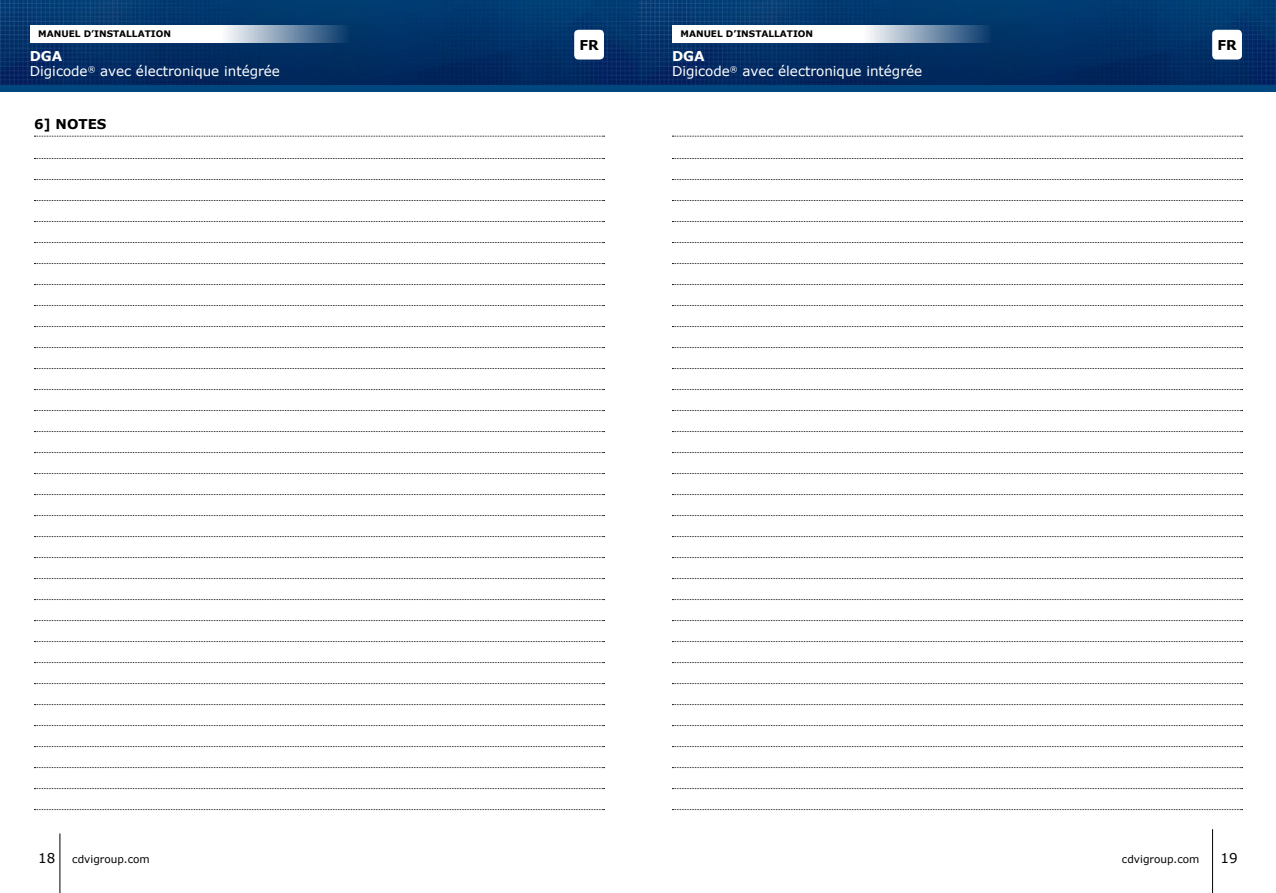
<style>
.page{position:relative;width:1276px;height:893px;background:#fff}
.page>*{position:absolute;margin:0;border:0;box-sizing:border-box;transform-origin:0 0}
.t1{font:13.5px/15px "Verdana";color:#fff}
.t2{font:700 13.5px "Verdana";color:#000}
.t3{font:13.5px "Verdana";color:#000}
.t4{font:10.5px "Verdana";color:#000}
.t5{font:700 9px "Verdana";color:#000}
.s1{font-weight:700}
.s2{font-size:13.5px}
</style>
<div class="page">
<img style="left:0;top:0;width:1276px;height:85px">
<div style="left:0;top:85px;width:638px;height:6px;background:#00467f"></div>
<svg style="left:672px;top:26px;width:319px;height:17px"></svg>
<svg style="left:30px;top:26px;width:319px;height:17px"></svg>
<div style="left:1212px;top:30px;width:30px;height:30px;background:#fff;border-radius:4px"></div>
<div style="left:574px;top:30px;width:30px;height:30px;background:#fff;border-radius:4px"></div>
<div style="left:638px;top:85px;width:638px;height:6px;background:#00467f"></div>
<hr style="left:60px;top:833px;width:1px;height:60px;background:#000">
<hr style="left:1212px;top:829px;width:1px;height:64px;background:#000">
<svg style="left:34px;top:158px;width:570px;height:1px"></svg>
<svg style="left:34px;top:179px;width:570px;height:1px"></svg>
<svg style="left:34px;top:200px;width:570px;height:1px"></svg>
<svg style="left:34px;top:221px;width:570px;height:1px"></svg>
<svg style="left:34px;top:242px;width:570px;height:1px"></svg>
<svg style="left:34px;top:263px;width:570px;height:1px"></svg>
<svg style="left:34px;top:284px;width:570px;height:1px"></svg>
<svg style="left:34px;top:305px;width:570px;height:1px"></svg>
<svg style="left:34px;top:326px;width:570px;height:1px"></svg>
<svg style="left:34px;top:347px;width:570px;height:1px"></svg>
<svg style="left:34px;top:368px;width:570px;height:1px"></svg>
<svg style="left:34px;top:389px;width:570px;height:1px"></svg>
<svg style="left:34px;top:410px;width:570px;height:1px"></svg>
<svg style="left:34px;top:431px;width:570px;height:1px"></svg>
<svg style="left:34px;top:452px;width:570px;height:1px"></svg>
<svg style="left:34px;top:473px;width:570px;height:1px"></svg>
<svg style="left:34px;top:494px;width:570px;height:1px"></svg>
<svg style="left:34px;top:515px;width:570px;height:1px"></svg>
<svg style="left:34px;top:536px;width:570px;height:1px"></svg>
<svg style="left:34px;top:557px;width:570px;height:1px"></svg>
<svg style="left:34px;top:578px;width:570px;height:1px"></svg>
<svg style="left:34px;top:599px;width:570px;height:1px"></svg>
<svg style="left:34px;top:620px;width:570px;height:1px"></svg>
<svg style="left:34px;top:641px;width:570px;height:1px"></svg>
<svg style="left:34px;top:662px;width:570px;height:1px"></svg>
<svg style="left:34px;top:683px;width:570px;height:1px"></svg>
<svg style="left:34px;top:704px;width:570px;height:1px"></svg>
<svg style="left:34px;top:725px;width:570px;height:1px"></svg>
<svg style="left:34px;top:746px;width:570px;height:1px"></svg>
<svg style="left:34px;top:767px;width:570px;height:1px"></svg>
<svg style="left:34px;top:788px;width:570px;height:1px"></svg>
<svg style="left:34px;top:809px;width:570px;height:1px"></svg>
<svg style="left:672px;top:158px;width:570px;height:1px"></svg>
<svg style="left:672px;top:179px;width:570px;height:1px"></svg>
<svg style="left:672px;top:200px;width:570px;height:1px"></svg>
<svg style="left:672px;top:221px;width:570px;height:1px"></svg>
<svg style="left:672px;top:242px;width:570px;height:1px"></svg>
<svg style="left:672px;top:263px;width:570px;height:1px"></svg>
<svg style="left:672px;top:284px;width:570px;height:1px"></svg>
<svg style="left:672px;top:305px;width:570px;height:1px"></svg>
<svg style="left:672px;top:326px;width:570px;height:1px"></svg>
<svg style="left:672px;top:347px;width:570px;height:1px"></svg>
<svg style="left:672px;top:368px;width:570px;height:1px"></svg>
<svg style="left:672px;top:389px;width:570px;height:1px"></svg>
<svg style="left:672px;top:410px;width:570px;height:1px"></svg>
<svg style="left:672px;top:431px;width:570px;height:1px"></svg>
<svg style="left:672px;top:452px;width:570px;height:1px"></svg>
<svg style="left:672px;top:473px;width:570px;height:1px"></svg>
<svg style="left:672px;top:494px;width:570px;height:1px"></svg>
<svg style="left:672px;top:515px;width:570px;height:1px"></svg>
<svg style="left:672px;top:536px;width:570px;height:1px"></svg>
<svg style="left:672px;top:557px;width:570px;height:1px"></svg>
<svg style="left:672px;top:578px;width:570px;height:1px"></svg>
<svg style="left:672px;top:599px;width:570px;height:1px"></svg>
<svg style="left:672px;top:620px;width:570px;height:1px"></svg>
<svg style="left:672px;top:641px;width:570px;height:1px"></svg>
<svg style="left:672px;top:662px;width:570px;height:1px"></svg>
<svg style="left:672px;top:683px;width:570px;height:1px"></svg>
<svg style="left:672px;top:704px;width:570px;height:1px"></svg>
<svg style="left:672px;top:725px;width:570px;height:1px"></svg>
<svg style="left:672px;top:746px;width:570px;height:1px"></svg>
<svg style="left:672px;top:767px;width:570px;height:1px"></svg>
<svg style="left:672px;top:788px;width:570px;height:1px"></svg>
<svg style="left:672px;top:809px;width:570px;height:1px"></svg>
<svg style="left:34px;top:136px;width:570px;height:1px"></svg>
<svg style="left:672px;top:136px;width:570px;height:1px"></svg>
<p class="t5" style="left:38px;top:28px;width:134px">MANUEL D’INSTALLATION</p>
<p class="t5" style="left:680px;top:28px;width:134px">MANUEL D’INSTALLATION</p>
<p class="t1" style="left:30px;top:49px;width:252px"><span class="s1">DGA<br></span>Digicode<sup>®</sup> avec électronique intégrée</p>
<p class="t2" style="left:34px;top:115px;width:74px">6] NOTES</p>
<p class="t2" style="left:579px;top:35px;width:21px">FR</p>
<p class="t2" style="left:1217px;top:35px;width:21px">FR</p>
<p class="t1" style="left:672px;top:49px;width:252px"><span class="s1">DGA<br></span>Digicode<sup>®</sup> avec électronique intégrée</p>
<p class="t4" style="left:38px;top:852px;width:113px"><span class="s2">18</span> cdvigroup.com</p>
<p class="t4" style="left:1122px;top:852px;width:79px">cdvigroup.com</p>
<p class="t3" style="left:1220px;top:849px;width:19px">19</p>
</div>
